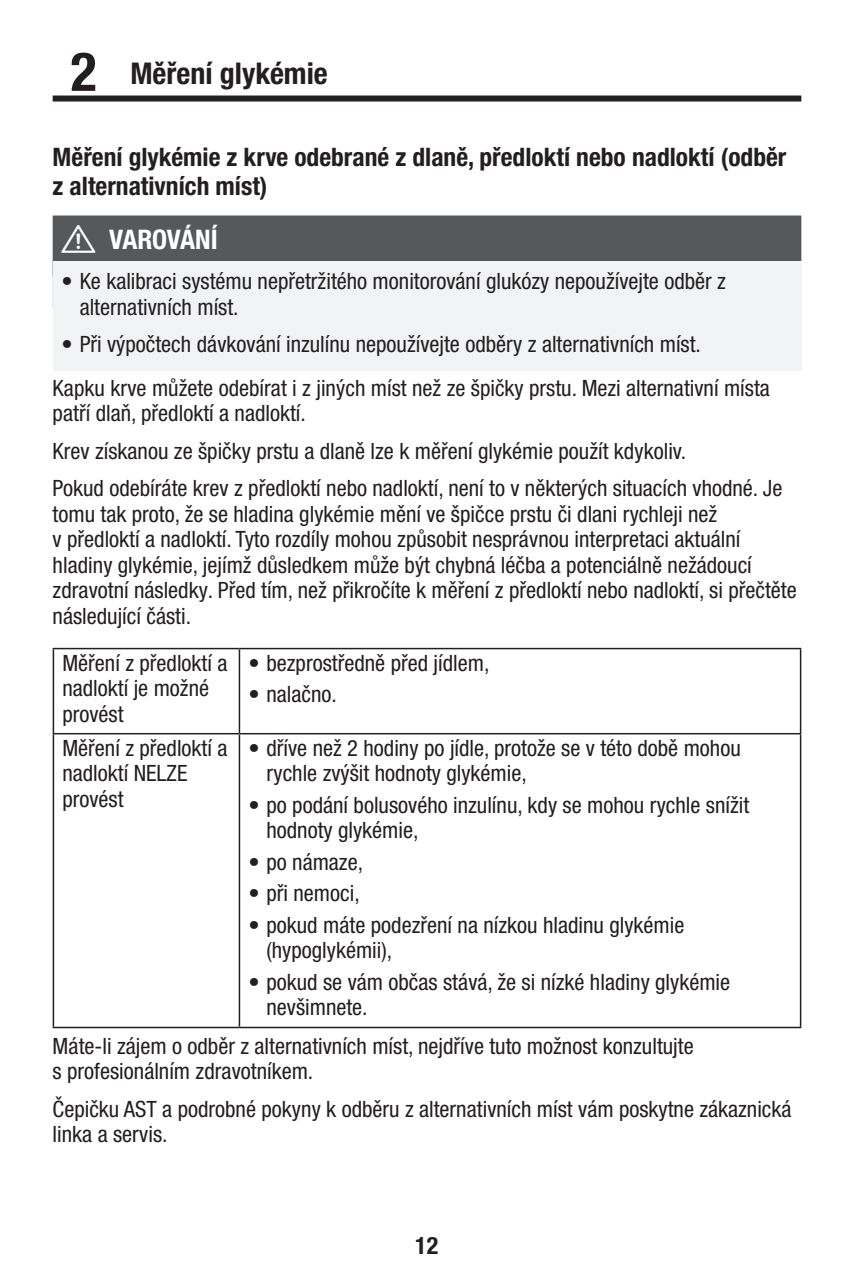
<style>
.page{position:relative;width:853px;height:1280px;background:#fff}
.page>*{position:absolute;margin:0;border:0;box-sizing:border-box;transform-origin:0 0}
.t1{font:700 condensed 30px "Helvetica Neue LTW1 G";color:#231f20}
.t2{font:700 condensed 27px "Helvetica Neue LTW1 G";letter-spacing:-.01em;color:#fff}
.t3{font:700 condensed 25.5px/28.5px "Helvetica Neue LTW1 G";color:#231f20}
.t4{font:700 condensed 24px "Helvetica Neue LTW1 G";color:#231f20}
.t5{font:condensed 22.5px/25.5px "Helvetica Neue LTW1 G";color:#231f20}
.s1{font-size:54px}
.s2{font-family:"Labeling Font V";font-weight:400;font-stretch:normal}
</style>
<div class="page">
<div style="left:53px;top:95px;width:748px;height:6px;background:#231f20"></div>
<div style="left:53px;top:215px;width:748px;height:60px;background:#57585a"></div>
<div style="left:53px;top:261px;width:748px;height:72px;background:#f2f3f4"></div>
<div style="left:53px;top:324px;width:748px;height:46px;background:#f2f3f4"></div>
<hr style="left:53px;top:647px;width:186px;height:2px;background:#231f20">
<hr style="left:53px;top:649px;width:1px;height:83px;background:#231f20">
<hr style="left:239px;top:647px;width:562px;height:2px;background:#231f20">
<hr style="left:799px;top:649px;width:2px;height:83px;background:#231f20">
<hr style="left:53px;top:734px;width:1px;height:292px;background:#231f20">
<hr style="left:799px;top:734px;width:2px;height:292px;background:#231f20">
<hr style="left:53px;top:1026px;width:186px;height:1px;background:#231f20">
<hr style="left:239px;top:1026px;width:562px;height:1px;background:#231f20">
<hr style="left:238px;top:649px;width:2px;height:83px;background:#231f20">
<hr style="left:53px;top:732px;width:186px;height:2px;background:#231f20">
<hr style="left:239px;top:732px;width:562px;height:2px;background:#231f20">
<hr style="left:238px;top:734px;width:2px;height:292px;background:#231f20">
<h1 class="t1" style="left:71px;top:56px;width:258px"><span class="s1">2</span> Měření glykémie</h1>
<p class="t3" style="left:53px;top:143px;width:735px">Měření glykémie z krve odebrané z dlaně, předloktí nebo nadloktí (odběr z alternativních míst)</p>
<p class="t2" style="left:62px;top:223px;width:157px"><span class="s2">w</span> VAROVÁNÍ</p>
<p class="t5" style="left:80px;top:268px;width:647px;text-indent:-18px">• Ke kalibraci systému nepřetržitého monitorování glukózy nepoužívejte odběr z alternativních míst.</p>
<p class="t5" style="left:53px;top:322px;width:718px;line-height:43.5px;text-indent:9px">• Při výpočtech dávkování inzulínu nepoužívejte odběry z alternativních míst.<br>Kapku krve můžete odebírat i z jiných míst než ze špičky prstu. Mezi alternativní místa</p>
<p class="t5" style="left:53px;top:394px;width:731px;line-height:37.5px">patří dlaň, předloktí a nadloktí.<br>Krev získanou ze špičky prstu a dlaně lze k měření glykémie použít kdykoliv.<br>Pokud odebíráte krev z předloktí nebo nadloktí, není to v některých situacích vhodné. Je</p>
<p class="t5" style="left:53px;top:501px;width:745px">tomu tak proto, že se hladina glykémie mění ve špičce prstu či dlani rychleji než<br>v předloktí a nadloktí. Tyto rozdíly mohou způsobit nesprávnou interpretaci aktuální hladiny glykémie, jejímž důsledkem může být chybná léčba a potenciálně nežádoucí zdravotní následky. Před tím, než přikročíte k měření z předloktí nebo nadloktí, si přečtěte následující části.</p>
<p class="t5" style="left:62px;top:650px;width:166px">Měření z předloktí a nadloktí je možné provést</p>
<p class="t5" style="left:248px;top:650px;width:242px">• bezprostředně před jídlem,</p>
<p class="t5" style="left:248px;top:681px;width:90px">• nalačno.</p>
<p class="t5" style="left:62px;top:735px;width:166px">Měření z předloktí a nadloktí NELZE provést</p>
<p class="t5" style="left:266px;top:735px;width:475px;text-indent:-18px">• dříve než 2 hodiny po jídle, protože se v této době mohou rychle zvýšit hodnoty glykémie,</p>
<p class="t5" style="left:266px;top:792px;width:484px;text-indent:-18px">• po podání bolusového inzulínu, kdy se mohou rychle snížit hodnoty glykémie,</p>
<p class="t5" style="left:248px;top:849px;width:116px">• po námaze,</p>
<p class="t5" style="left:248px;top:880px;width:113px">• při nemoci,</p>
<p class="t5" style="left:266px;top:912px;width:419px;text-indent:-18px">• pokud máte podezření na nízkou hladinu glykémie (hypoglykémii),</p>
<p class="t5" style="left:266px;top:969px;width:465px;text-indent:-18px">• pokud se vám občas stává, že si nízké hladiny glykémie nevšimnete.</p>
<p class="t5" style="left:53px;top:1032px;width:642px">Máte-li zájem o odběr z alternativních míst, nejdříve tuto možnost konzultujte s profesionálním zdravotníkem.</p>
<p class="t5" style="left:53px;top:1095px;width:740px">Čepičku AST a podrobné pokyny k odběru z alternativních míst vám poskytne zákaznická linka a servis.</p>
<p class="t4" style="left:415px;top:1230px;width:25px">12</p>
</div>
